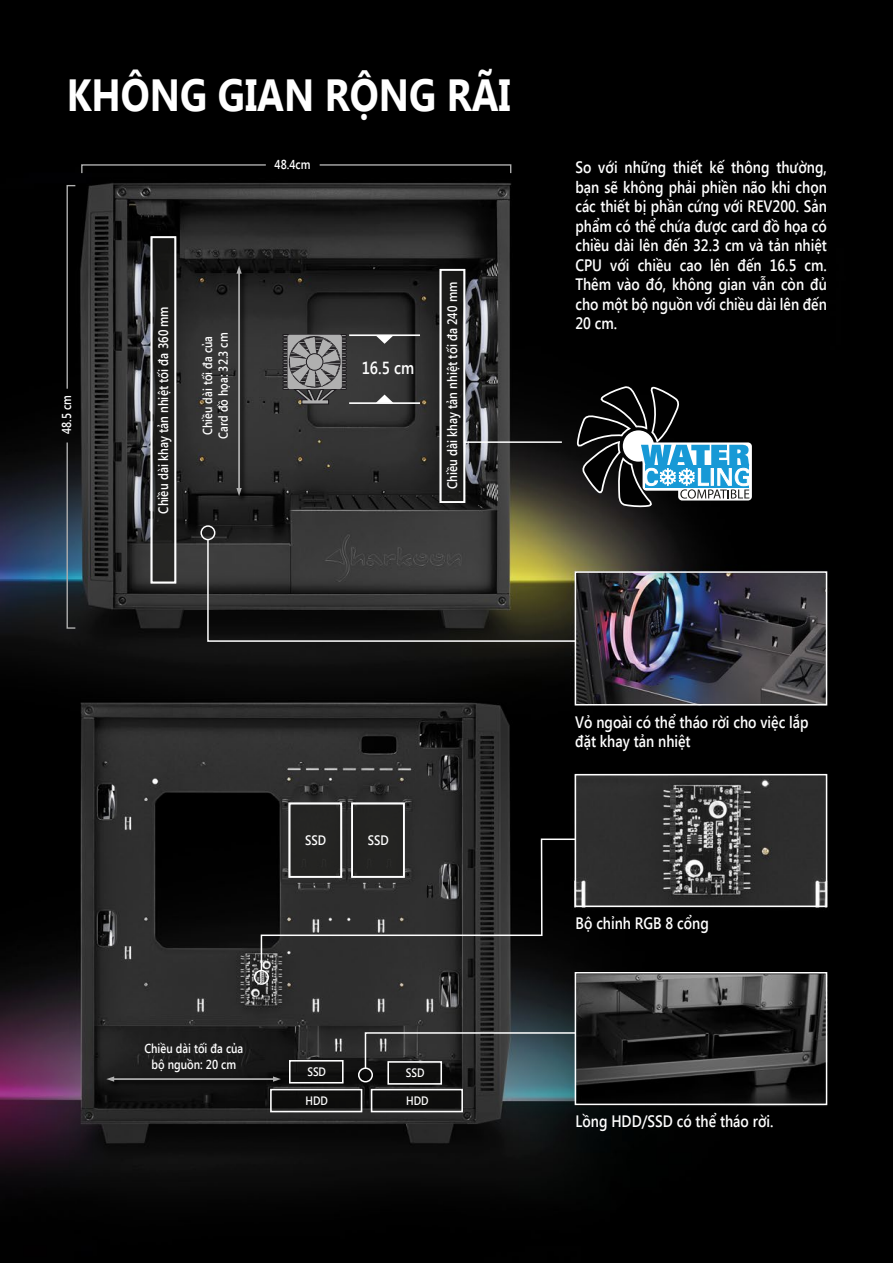
<style>
.page{position:relative;width:893px;height:1263px;background:#fff}
.page>*{position:absolute;margin:0;border:0;box-sizing:border-box;transform-origin:0 0}
.t1{font:700 45px "Segoe UI";color:#fff;scale:.85 1}
.t2{font:600 17.4px "Segoe UI";color:#fff;scale:.85 1}
.t3{font:600 16.5px/19.5px "Segoe UI";color:#fff;text-align:justify;scale:.85 1}
.t4{font:600 13.65px "Segoe UI";color:#fff;scale:.85 1}
.t5{font:600 12.9px/15.9px "Segoe UI";color:#fff;scale:.85 1}
.t6{font:600 12.15px "Segoe UI";color:#fff;scale:.85 1}
</style>
<div class="page">
<img style="left:0;top:0;width:893px;height:1263px">
<svg style="left:80px;top:164px;width:187px;height:10px"></svg>
<svg style="left:318px;top:164px;width:194px;height:10px"></svg>
<svg style="left:66px;top:441px;width:11px;height:188px"></svg>
<svg style="left:66px;top:184px;width:11px;height:206px"></svg>
<div style="left:151px;top:236px;width:25px;height:347px;background:#1e1e1c"></div>
<div style="left:151px;top:236px;width:25px;height:347px;border:2px solid #fff"></div>
<img style="left:232px;top:258px;width:21px;height:252px">
<svg style="left:236px;top:266px;width:6px;height:230px"></svg>
<div style="left:283px;top:387px;width:64px;height:3px;border:1px solid #1b181c"></div>
<div style="left:283px;top:384px;width:64px;height:2px;border:1px solid #1b181c"></div>
<div style="left:283px;top:380px;width:64px;height:3px;border:1px solid #1b181c"></div>
<div style="left:283px;top:377px;width:64px;height:2px;border:1px solid #1b181c"></div>
<div style="left:283px;top:373px;width:64px;height:2px;border:1px solid #1b181c"></div>
<div style="left:283px;top:370px;width:64px;height:2px;border:1px solid #1b181c"></div>
<div style="left:283px;top:366px;width:64px;height:2px;border:1px solid #1b181c"></div>
<div style="left:283px;top:363px;width:64px;height:2px;border:1px solid #1b181c"></div>
<div style="left:283px;top:359px;width:64px;height:2px;border:1px solid #1b181c"></div>
<div style="left:283px;top:356px;width:64px;height:2px;border:1px solid #1b181c"></div>
<div style="left:283px;top:352px;width:64px;height:2px;border:1px solid #1b181c"></div>
<div style="left:283px;top:348px;width:64px;height:3px;border:1px solid #1b181c"></div>
<div style="left:283px;top:345px;width:64px;height:2px;border:1px solid #1b181c"></div>
<div style="left:283px;top:341px;width:64px;height:3px;border:1px solid #1b181c"></div>
<div style="left:283px;top:338px;width:64px;height:2px;border:1px solid #1b181c"></div>
<div style="left:283px;top:334px;width:64px;height:2px;border:1px solid #1b181c"></div>
<svg style="left:287px;top:334px;width:55px;height:70px"></svg>
<div style="left:306px;top:354px;width:17px;height:16px;background:#b0b0b0;border-radius:50%"></div>
<div style="left:306px;top:353px;width:17px;height:17px;border:1px solid #1b181c;border-radius:50%"></div>
<hr style="left:349px;top:334px;width:71px;height:2px;background:#fff">
<svg style="left:376px;top:336px;width:17px;height:8px"></svg>
<hr style="left:349px;top:402px;width:71px;height:2px;background:#fff">
<svg style="left:376px;top:395px;width:17px;height:8px"></svg>
<div style="left:440px;top:269px;width:25px;height:234px;background:#1e1e1c"></div>
<div style="left:440px;top:269px;width:25px;height:234px;border:2px solid #fff"></div>
<hr style="left:464px;top:441px;width:98px;height:2px;background:#fff">
<svg style="left:575px;top:384px;width:177px;height:127px"></svg>
<div style="left:200px;top:525px;width:15px;height:15px;border:2px solid #fff;border-radius:50%"></div>
<svg style="left:206px;top:538px;width:371px;height:104px"></svg>
<div style="left:575px;top:571px;width:252px;height:134px;border:2px solid #fff"></div>
<div style="left:289px;top:802px;width:53px;height:76px;background:#252523"></div>
<div style="left:289px;top:802px;width:53px;height:76px;border:2px solid #fff"></div>
<div style="left:351px;top:802px;width:54px;height:76px;background:#1e1e1c"></div>
<div style="left:351px;top:802px;width:54px;height:76px;border:2px solid #fff"></div>
<svg style="left:260px;top:838px;width:317px;height:134px"></svg>
<div style="left:254px;top:970px;width:15px;height:15px;border:2px solid #fff;border-radius:50%"></div>
<div style="left:575px;top:774px;width:252px;height:133px;border:2px solid #fff"></div>
<img style="left:99px;top:1072px;width:195px;height:21px">
<svg style="left:106px;top:1076px;width:175px;height:6px"></svg>
<svg style="left:364px;top:1031px;width:211px;height:39px"></svg>
<div style="left:358px;top:1067px;width:15px;height:15px;border:2px solid #fff;border-radius:50%"></div>
<div style="left:575px;top:972px;width:252px;height:133px;border:2px solid #fff"></div>
<div style="left:289px;top:1060px;width:54px;height:23px;background:#131312"></div>
<div style="left:289px;top:1060px;width:54px;height:23px;border:1px solid #fff"></div>
<div style="left:388px;top:1061px;width:54px;height:23px;background:#0f0f0f"></div>
<div style="left:388px;top:1061px;width:54px;height:23px;border:1px solid #fff"></div>
<svg style="left:272px;top:1091px;width:88px;height:19px;fill:#0d0d0c"></svg>
<div style="left:270px;top:1089px;width:92px;height:23px;border:1px solid #fff"></div>
<svg style="left:373px;top:1091px;width:88px;height:19px;fill:#0d0d0c"></svg>
<div style="left:371px;top:1089px;width:92px;height:23px;border:1px solid #fff"></div>
<h1 class="t1" style="left:67px;top:63px;width:524px">KHÔNG GIAN RỘNG RÃI</h1>
<p class="t5" style="left:58px;top:434px;width:47px;rotate:-90deg">48.5 cm</p>
<p class="t5" style="left:275px;top:156px;width:44px">48.4cm</p>
<p class="t4" style="left:154px;top:514px;width:245px;rotate:-90deg">Chiều dài khay tản nhiệt tối đa 360 mm</p>
<p class="t5" style="left:199px;top:438px;width:126px;rotate:-90deg">Chiều dài tối đa của<br>Card đồ họa: 32.3 cm</p>
<p class="t2" style="left:362px;top:356px;width:63px">16.5 cm</p>
<p class="t4" style="left:443px;top:489px;width:245px;rotate:-90deg">Chiều dài khay tản nhiệt tối đa 240 mm</p>
<p class="t3" style="left:575px;top:157px;width:297px">So với những thiết kế thông thường, bạn sẽ không phải phiền não khi chọn các thiết bị phần cứng với REV200. Sản phẩm có thể chứa được card đồ họa có chiều dài lên đến 32.3 cm và tản nhiệt CPU với chiều cao lên đến 16.5 cm.<br>Thêm vào đó, không gian vẫn còn đủ cho một bộ nguồn với chiều dài lên đến 20 cm.</p>
<p class="t4" style="left:305px;top:830px;width:26px">SSD</p>
<p class="t4" style="left:368px;top:830px;width:26px">SSD</p>
<p class="t5" style="left:144px;top:1039px;width:118px;text-align:center">Chiều dài tối đa của bộ nguồn: 20 cm</p>
<p class="t6" style="left:307px;top:1063px;width:23px">SSD</p>
<p class="t6" style="left:406px;top:1064px;width:23px">SSD</p>
<p class="t6" style="left:306px;top:1092px;width:28px">HDD</p>
<p class="t6" style="left:406px;top:1092px;width:28px">HDD</p>
<p class="t3" style="left:575px;top:711px;width:276px">Vỏ ngoài có thể tháo rời cho việc lắp đặt khay tản nhiệt</p>
<p class="t3" style="left:576px;top:913px;width:158px">Bộ chỉnh RGB 8 cổng</p>
<p class="t3" style="left:576px;top:1111px;width:235px">Lồng HDD/SSD có thể tháo rời.</p>
</div>
